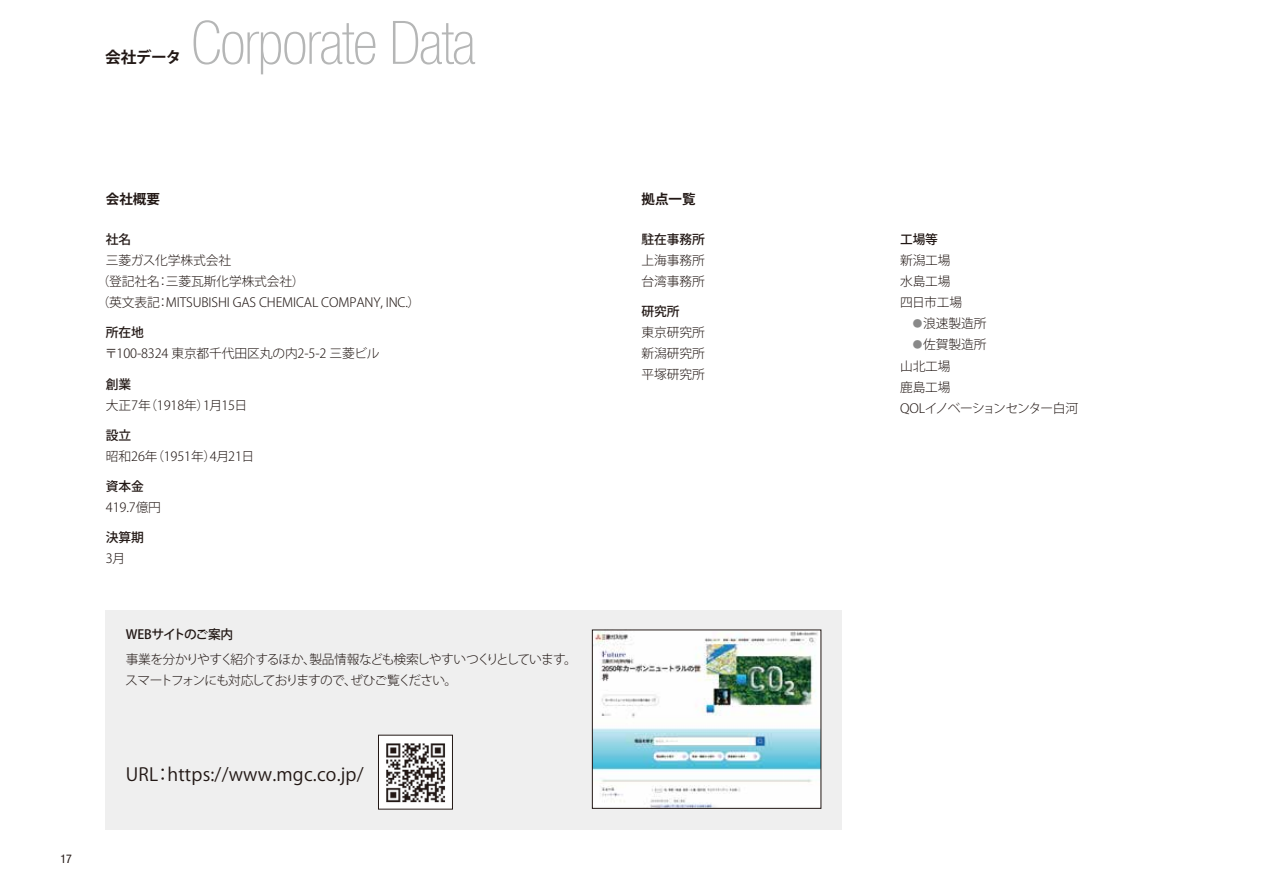
<style>
.page{position:relative;width:1263px;height:893px;background:#fff}
.page>*{position:absolute;margin:0;border:0;box-sizing:border-box;transform-origin:0 0}
.t1{font:100 condensed 60px "Helvetica Neue LT Std";letter-spacing:-.02em;color:#b5b6b6}
.t2{font:18px "Koz Go Pro";letter-spacing:.01em;color:#221815}
.t3{font:700 15.75px "Koz Go Pro";letter-spacing:-.035em;color:#221815}
.t4{font:700 13.5px "Koz Go Pro";color:#221815}
.t5{font:300 12.75px/21px "Koz Go Pro";letter-spacing:-.01em;color:#221815}
.t6{font:300 12.75px/21px "Koz Go Pro";letter-spacing:-.065em;color:#221815}
.t7{font:500 12.75px "Koz Go Pro";letter-spacing:-.01em;color:#221815}
.t8{font:500 12.75px "Koz Go Pro";letter-spacing:-.03em;color:#221815}
.t9{font:condensed 12px "Helvetica Neue LT Std";color:#221815}
.s1{font-size:9.6px;color:#898989}
</style>
<div class="page">
<div style="left:105px;top:610px;width:737px;height:219px;background:#efefef"></div>
<img style="left:380px;top:737px;width:71px;height:70px">
<div style="left:378px;top:735px;width:75px;height:74px;border:1px solid #221815"></div>
<img style="left:594px;top:632px;width:225px;height:174px">
<p class="t3" style="left:105px;top:47px;width:78px">会社データ</p>
<h1 class="t1" style="left:191px;top:9px;width:286px">Corporate Data</h1>
<p class="t9" style="left:60px;top:852px;width:13px">17</p>
<p class="t4" style="left:106px;top:190px;width:55px">会社概要</p>
<p class="t7" style="left:106px;top:232px;width:27px">社名</p>
<p class="t5" style="left:97px;top:250px;width:325px;text-indent:9px">三菱ガス化学株式会社<br>（登記社名：三菱瓦斯化学株式会社）<br>（英文表記：MITSUBISHI GAS CHEMICAL COMPANY, INC.）</p>
<p class="t7" style="left:106px;top:325px;width:39px">所在地</p>
<p class="t5" style="left:105px;top:343px;width:276px">〒100-8324 東京都千代田区丸の内2-5-2 三菱ビル</p>
<p class="t7" style="left:106px;top:376px;width:27px">創業</p>
<p class="t5" style="left:106px;top:394px;width:143px">大正7年（1918年）1月15日</p>
<p class="t7" style="left:106px;top:427px;width:27px">設立</p>
<p class="t5" style="left:106px;top:445px;width:150px">昭和26年（1951年）4月21日</p>
<p class="t7" style="left:106px;top:478px;width:39px">資本金</p>
<p class="t5" style="left:106px;top:496px;width:56px">419.7億円</p>
<p class="t7" style="left:106px;top:529px;width:39px">決算期</p>
<p class="t5" style="left:106px;top:547px;width:21px">3月</p>
<p class="t8" style="left:126px;top:626px;width:109px">WEBサイトのご案内</p>
<p class="t6" style="left:125px;top:648px;width:453px">事業を分かりやすく紹介するほか、製品情報なども検索しやすいつくりとしています。スマートフォンにも対応しておりますので、ぜひご覧ください。</p>
<h2 class="t2" style="left:126px;top:762px;width:239px">URL：https://www.mgc.co.jp/</h2>
<p class="t4" style="left:641px;top:190px;width:55px">拠点一覧</p>
<p class="t7" style="left:641px;top:232px;width:65px">駐在事務所</p>
<p class="t5" style="left:641px;top:250px;width:65px">上海事務所台湾事務所</p>
<p class="t7" style="left:641px;top:304px;width:39px">研究所</p>
<p class="t5" style="left:641px;top:322px;width:65px;text-align:justify">東京研究所新潟研究所平塚研究所</p>
<p class="t7" style="left:900px;top:232px;width:39px">工場等</p>
<p class="t5" style="left:900px;top:250px;width:64px">新潟工場水島工場四日市工場</p>
<p class="t5" style="left:913px;top:313px;width:75px"><span class="s1">●</span>浪速製造所</p>
<p class="t5" style="left:900px;top:334px;width:180px;text-indent:13px"><span class="s1">●</span>佐賀製造所<br>山北工場<br>鹿島工場<br>QOLイノベーションセンター白河</p>
</div>
